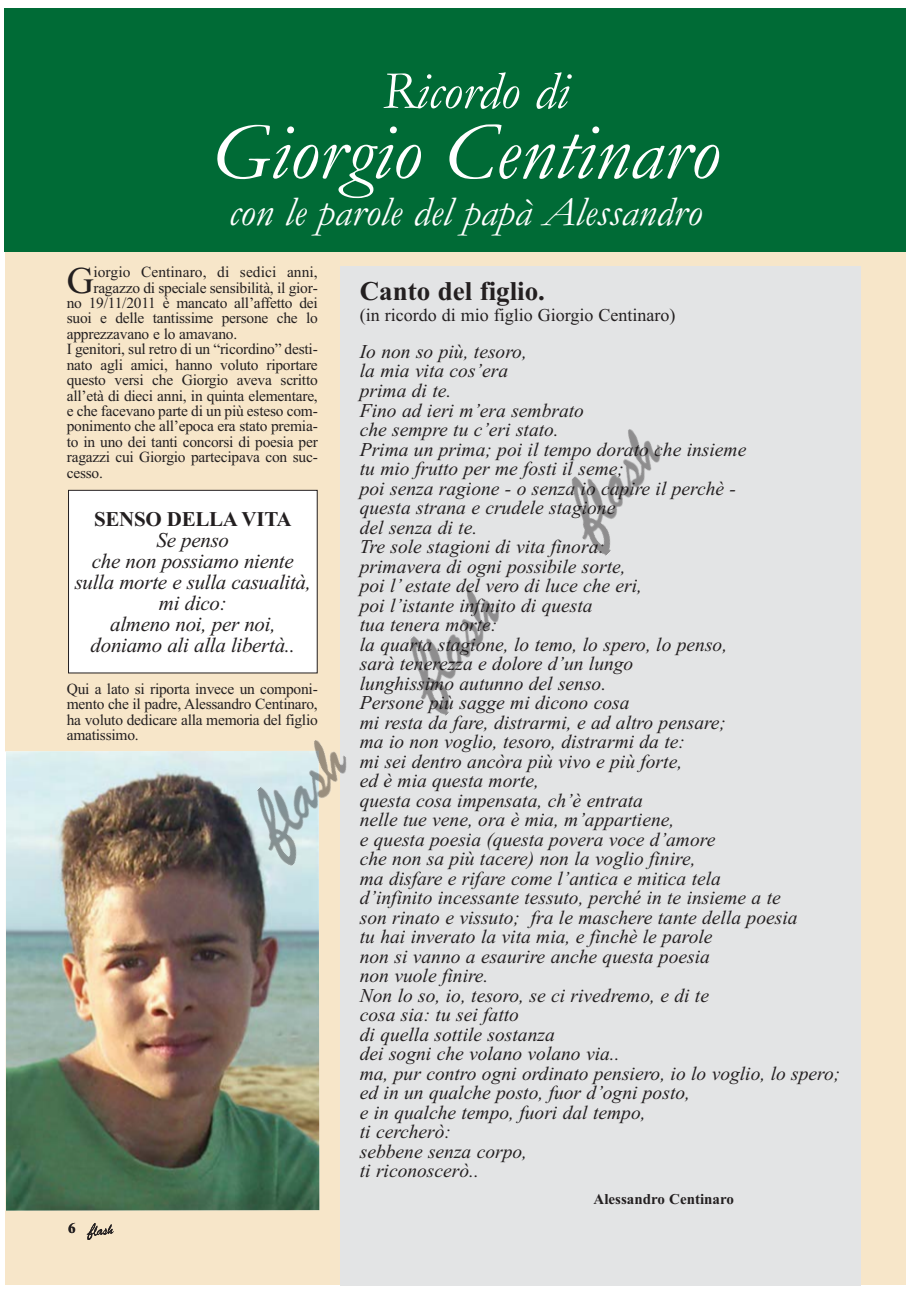
<style>
.page{position:relative;width:919px;height:1289px;background:#fff}
.page>*{position:absolute;margin:0;border:0;box-sizing:border-box;transform-origin:0 0}
.t1{font:italic 82.5px "Garamond";color:#fff}
.t2{font:italic 54px "Garamond";color:#fff}
.t3{font:italic 42px "Garamond";color:#fff}
.t4{font:37.65px "Times New Roman";color:#231f20}
.t5{font:700 27px "Times New Roman";color:#231f20}
.t6{font:italic 21px/21px "Times New Roman";letter-spacing:-.015em;color:#231f20;text-align:center}
.t7{font:700 21px "Times New Roman";letter-spacing:-.015em;color:#231f20}
.t8{font:italic 19.5px/19.5px "Times New Roman";color:#231f20}
.t9{font:18px "Times New Roman";color:#231f20}
.t10{font:15.45px/15.5px "Times New Roman";letter-spacing:-.015em;color:#231f20;text-align:justify}
.t11{font:15.45px "Times New Roman";letter-spacing:.005em;color:#231f20}
.t12{font:700 15px "Times New Roman";color:#231f20}
</style>
<div class="page">
<div style="left:5px;top:248px;width:901px;height:1036px;background:#f7e6c9"></div>
<svg style="left:87px;top:1223px;width:26px;height:16px"></svg>
<div style="left:4px;top:8px;width:902px;height:244px;background:#006b36"></div>
<div style="left:340px;top:266px;width:520px;height:1019px;background:#e3e4e5"></div>
<div style="left:68px;top:490px;width:249px;height:183px;background:#fff"></div>
<div style="left:68px;top:490px;width:249px;height:183px;border:1px solid #231f20"></div>
<img style="left:6px;top:751px;width:313px;height:459px">
<img style="left:230px;top:429px;width:431px;height:445px">
<h2 class="t2" style="left:382px;top:72px;width:188px">Ricordo di</h2>
<h1 class="t1" style="left:211px;top:123px;width:509px">Giorgio Centinaro</h1>
<h3 class="t3" style="left:229px;top:197px;width:474px">con le parole del papà Alessandro</h3>
<h3 class="t4" style="left:67px;top:266px;width:29px">G</h3>
<p class="t11" style="left:93px;top:266px;width:226px">iorgio Centinaro, di sedici anni,</p>
<p class="t10" style="left:93px;top:281px;width:226px">ragazzo di speciale sensibilità, il gior-</p>
<p class="t10" style="left:67px;top:296px;width:252px">no 19/11/2011 è mancato all’affetto dei</p>
<p class="t10" style="left:67px;top:312px;width:252px">suoi e delle tantissime persone che lo</p>
<p class="t10" style="left:67px;top:327px;width:172px">apprezzavano e lo amavano.</p>
<p class="t10" style="left:67px;top:343px;width:252px">I genitori, sul retro di un “ricordino” desti-</p>
<p class="t10" style="left:67px;top:358px;width:252px">nato agli amici, hanno voluto riportare</p>
<p class="t10" style="left:67px;top:374px;width:252px">questo versi che Giorgio aveva scritto</p>
<p class="t10" style="left:67px;top:389px;width:252px">all’età di dieci anni, in quinta elementare,</p>
<p class="t10" style="left:67px;top:404px;width:252px">e che facevano parte di un più esteso com-</p>
<p class="t10" style="left:67px;top:420px;width:252px">ponimento che all’epoca era stato premia-</p>
<p class="t10" style="left:67px;top:435px;width:252px">to in uno dei tanti concorsi di poesia per</p>
<p class="t10" style="left:67px;top:451px;width:252px">ragazzi cui Giorgio partecipava con suc-</p>
<p class="t10" style="left:67px;top:466px;width:38px">cesso.</p>
<p class="t7" style="left:94px;top:512px;width:199px">SENSO DELLA VITA</p>
<p class="t6" style="left:75px;top:531px;width:238px">Se penso<br>che non possiamo niente sulla morte e sulla casualità, mi dico:<br>almeno noi, per noi, doniamo ali alla libertà..</p>
<p class="t10" style="left:67px;top:682px;width:252px">Qui a lato si riporta invece un componi&shy;mento che il padre, Alessandro Centinaro, ha voluto dedicare alla memoria del figlio amatissimo.</p>
<p class="t12" style="left:68px;top:1223px;width:9px">6</p>
<h3 class="t5" style="left:360px;top:282px;width:187px">Canto del figlio.</h3>
<p class="t9" style="left:360px;top:308px;width:317px">(in ricordo di mio figlio Giorgio Centinaro)</p>
<p class="t8" style="left:360px;top:343px;width:482px">Io non so più, tesoro,<br>la mia vita cos’era<br>prima di te.<br>Fino ad ieri m’era sembrato<br>che sempre tu c’eri stato.<br>Prima un prima; poi il tempo dorato che insieme<br>tu mio frutto per me fosti il seme;<br>poi senza ragione - o senza io capire il perchè -<br>questa strana e crudele stagione<br>del senza di te.<br>Tre sole stagioni di vita finora:<br>primavera di ogni possibile sorte,<br>poi l’ estate del vero di luce che eri,<br>poi l’istante infinito di questa<br>tua tenera morte:<br>la quarta stagione, lo temo, lo spero, lo penso,<br>sarà tenerezza e dolore d’un lungo<br>lunghissimo autunno del senso.<br>Persone più sagge mi dicono cosa<br>mi resta da fare, distrarmi, e ad altro pensare;<br>ma io non voglio, tesoro, distrarmi da te:<br>mi sei dentro ancòra più vivo e più forte,<br>ed è mia questa morte,<br>questa cosa impensata, ch’è entrata<br>nelle tue vene, ora è mia, m’appartiene,<br>e questa poesia (questa povera voce d’amore<br>che non sa più tacere) non la voglio finire,<br>ma disfare e rifare come l’antica e mitica tela<br>d’infinito incessante tessuto, perché in te insieme a te<br>son rinato e vissuto; fra le maschere tante della poesia<br>tu hai inverato la vita mia, e finchè le parole<br>non si vanno a esaurire anche questa poesia<br>non vuole finire.<br>Non lo so, io, tesoro, se ci rivedremo, e di te<br>cosa sia: tu sei fatto<br>di quella sottile sostanza<br>dei sogni che volano volano via..<br>ma, pur contro ogni ordinato pensiero, io lo voglio, lo spero; ed in un qualche posto, fuor d’ogni posto,<br>e in qualche tempo, fuori dal tempo,<br>ti cercherò:<br>sebbene senza corpo,<br>ti riconoscerò..</p>
<p class="t12" style="left:593px;top:1193px;width:142px">Alessandro Centinaro</p>
</div>
